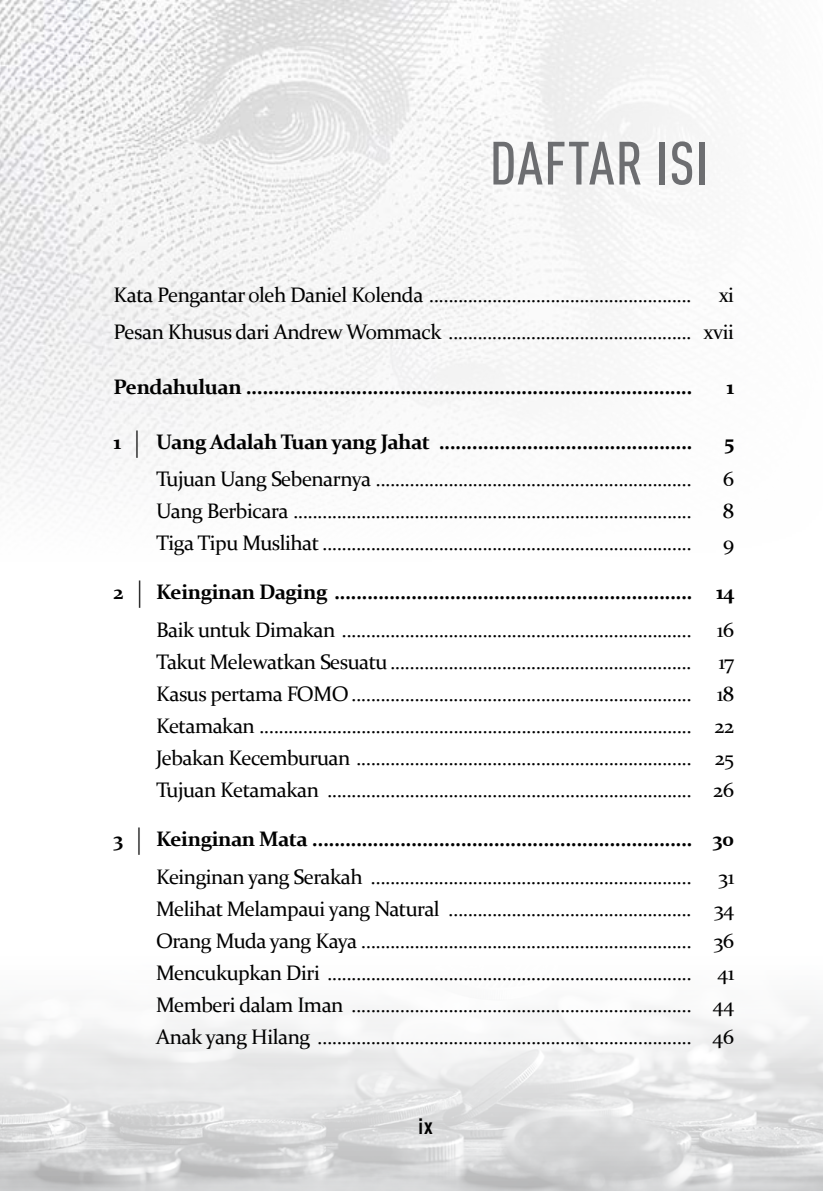
<style>
.page{position:relative;width:823px;height:1191px;background:#fff}
.page>*{position:absolute;margin:0;border:0;box-sizing:border-box;transform-origin:0 0}
.t1{font:500 condensed 60px "DIN Pro";letter-spacing:.02em;color:#6d6e71}
.t2{font:700 condensed 22px "DIN Pro";color:#000}
.t3{font:21px/32px "Constantia";letter-spacing:-.025em;color:#000;text-align:right}
.t4{font:700 21px "Constantia";letter-spacing:-.025em;color:#000}
.s1{font-size:27.2px}
.s2{font-weight:700}
.s3{font-weight:700;font-size:27.2px}
</style>
<div class="page">
<img style="left:1px;top:1005px;width:821px;height:186px">
<img style="left:1px;top:0;width:728px;height:501px">
<h1 class="t1" style="left:489px;top:119px;width:213px">DAFTAR ISI</h1>
<p class="t3" style="left:113px;top:277px;width:579px">Kata Pengantar oleh Daniel Kolenda ......................................................</p>
<p class="t3" style="left:113px;top:275px;width:621px;line-height:37.6px">xi<br>Pesan Khusus dari Andrew Wommack .................................................. xvii</p>
<p class="t4" style="left:113px;top:372px;width:580px">Pendahuluan .................................................................................</p>
<p class="t4" style="left:726px;top:372px;width:9px">1</p>
<p class="t4" style="left:113px;top:427px;width:580px">1 <span class="s1">|</span> Uang Adalah Tuan yang Jahat ..............................................</p>
<p class="t4" style="left:724px;top:427px;width:11px">5</p>
<p class="t3" style="left:156px;top:462px;width:537px">Tujuan Uang Sebenarnya .................................................................</p>
<p class="t3" style="left:722px;top:462px;width:13px">6</p>
<p class="t3" style="left:156px;top:494px;width:537px">Uang Berbicara ..................................................................................</p>
<p class="t3" style="left:722px;top:494px;width:13px">8</p>
<p class="t3" style="left:156px;top:526px;width:537px">Tiga Tipu Muslihat ............................................................................</p>
<p class="t3" style="left:722px;top:526px;width:13px">9</p>
<p class="t3" style="left:113px;top:572px;width:622px;line-height:37.6px"><span class="s2">2</span> <span class="s3">|</span> <span class="s2">Keinginan Daging ................................................................. 14<br></span>Baik untuk Dimakan ........................................................................ 16</p>
<p class="t3" style="left:156px;top:645px;width:536px">Takut Melewatkan Sesuatu..............................................................</p>
<p class="t3" style="left:156px;top:645px;width:579px;text-align:justify;text-indent:562px">17<br>Kasus pertama FOMO...................................................................... 18<br>Ketamakan ......................................................................................... 22<br>Jebakan Kecemburuan ..................................................................... 25<br>Tujuan Ketamakan ........................................................................... 26</p>
<p class="t3" style="left:113px;top:819px;width:621px;line-height:37.6px;text-align:center"><span class="s2">3</span> <span class="s3">|</span> <span class="s2">Keinginan Mata ..................................................................... 30<br></span>Keinginan yang Serakah ..................................................................</p>
<p class="t3" style="left:156px;top:859px;width:579px;text-align:justify;text-indent:562px">31<br>Melihat Melampaui yang Natural .................................................. 34<br>Orang Muda yang Kaya .................................................................... 36<br>Mencukupkan Diri ........................................................................... 41<br>Memberi dalam Iman ...................................................................... 44<br>Anak yang Hilang ............................................................................. 46</p>
<p class="t2" style="left:418px;top:1109px;width:16px">ix</p>
</div>
